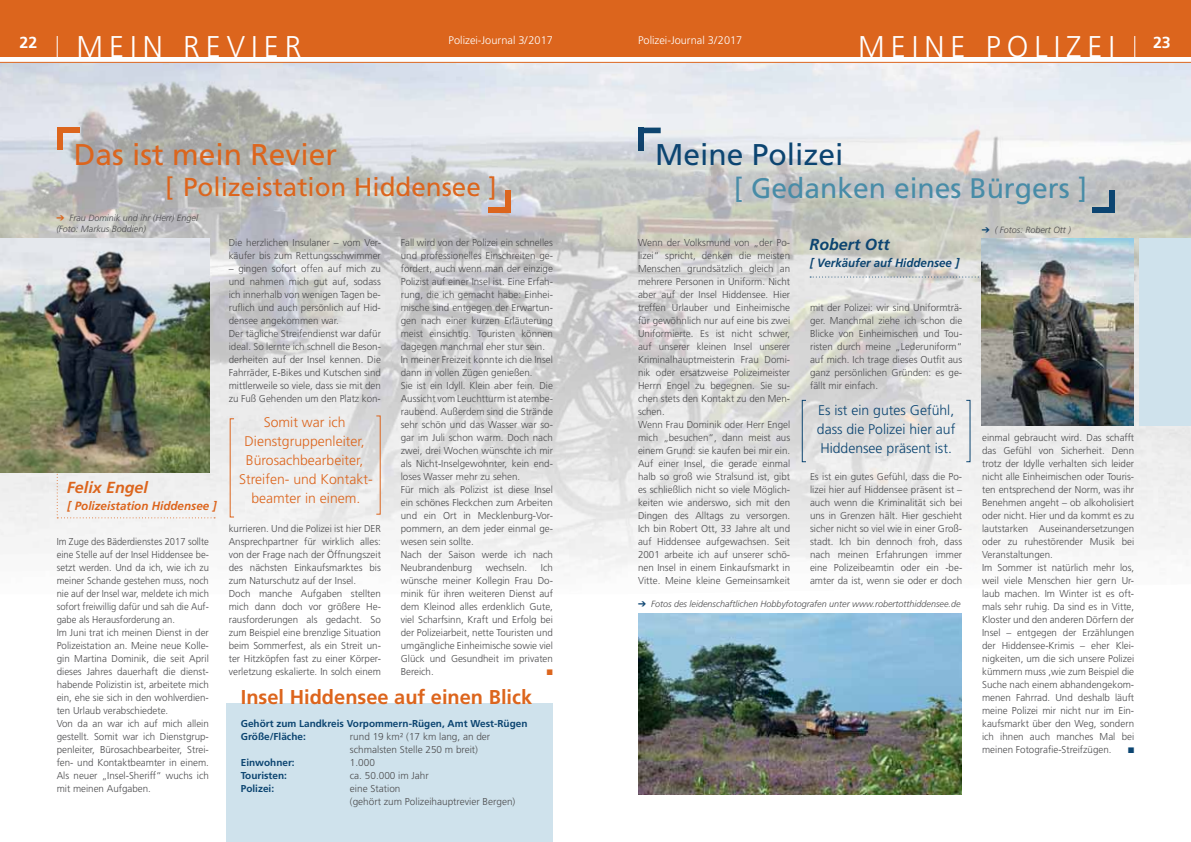
<style>
.page{position:relative;width:1191px;height:842px;background:#fff}
.page>*{position:absolute;margin:0;border:0;box-sizing:border-box;transform-origin:0 0}
.t1{font:300 30px "Frutiger";letter-spacing:.2em;color:#fff}
.t2{font:30px "Frutiger";color:#dc651d}
.t3{font:30px "Frutiger";color:#0c4571}
.t4{font:28.3px "Frutiger";color:#488ca7}
.t5{font:26px "Frutiger";color:#dc651d}
.t6{font:700 20px "Frutiger";color:#dc651d}
.t7{font:italic 700 16px "Frutiger";color:#dc651d}
.t8{font:italic 700 16px "Frutiger";color:#0c4571}
.t9{font:700 16px "Frutiger";color:#fff}
.t10{font:300 14px/19px "Frutiger";color:#dc651d;text-align:center}
.t11{font:300 14px/19px "Frutiger";color:#0c4571;text-align:justify}
.t12{font:italic 700 12px "Frutiger";color:#dc651d}
.t13{font:italic 700 12px "Frutiger";color:#0c4571;scale:.96 1}
.t14{font:300 11px "Frutiger";color:#fff}
.t15{font:300 10px/13px "Frutiger";color:#4c4c4e}
.t16{font:300 10px/13px "Frutiger";color:#4c4c4e;scale:.94 1}
.t17{font:700 10px/13px "Frutiger";color:#0c4571}
.t18{font:italic 300 9px/11px "Frutiger";color:#4c4c4e}
</style>
<div class="page">
<img style="left:0;top:63px;width:237px;height:232px">
<img style="left:237px;top:63px;width:247px;height:232px">
<img style="left:484px;top:63px;width:247px;height:228px">
<img style="left:731px;top:63px;width:247px;height:224px">
<img style="left:978px;top:63px;width:213px;height:250px">
<img style="left:0;top:295px;width:241px;height:227px">
<img style="left:241px;top:291px;width:248px;height:231px">
<img style="left:489px;top:287px;width:246px;height:235px">
<img style="left:735px;top:282px;width:248px;height:240px">
<div style="left:983px;top:313px;width:208px;height:234px;background:#f0f0f0"></div>
<img style="left:881px;top:520px;width:107px;height:59px">
<svg style="left:810px;top:277px;width:171px;height:1px"></svg>
<div style="left:1092px;top:207px;width:23px;height:6px;background:#0c4571"></div>
<div style="left:1109px;top:190px;width:6px;height:23px;background:#0c4571"></div>
<img style="left:981px;top:238px;width:152px;height:187px">
<div style="left:801px;top:400px;width:5px;height:62px;border:1px solid #0c4571"></div>
<div style="left:226px;top:703px;width:326px;height:139px;background:#cfe2ec"></div>
<div style="left:57px;top:128px;width:22px;height:5px;background:#dc651d"></div>
<div style="left:57px;top:128px;width:5px;height:22px;background:#dc651d"></div>
<img style="left:643px;top:128px;width:17px;height:5px">
<img style="left:638px;top:128px;width:5px;height:22px">
<div style="left:0;top:0;width:1191px;height:57px;background:#dc651d"></div>
<svg style="left:57px;top:36px;width:1px;height:21px"></svg>
<svg style="left:1134px;top:36px;width:1px;height:21px"></svg>
<hr style="left:0;top:62px;width:1191px;height:1px;background:#dc651d">
<div style="left:57px;top:448px;width:158px;height:70px;background:#f1f0f0"></div>
<img style="left:0;top:238px;width:210px;height:234px">
<div style="left:376px;top:415px;width:5px;height:100px;border:1px solid #dc651d"></div>
<div style="left:1140px;top:238px;width:51px;height:187px;background:#cfe2ec"></div>
<div style="left:488px;top:207px;width:23px;height:6px;background:#dc651d"></div>
<div style="left:505px;top:190px;width:6px;height:23px;background:#dc651d"></div>
<img style="left:638px;top:614px;width:323px;height:180px">
<svg style="left:982px;top:227px;width:7px;height:6px"></svg>
<svg style="left:57px;top:215px;width:7px;height:6px"></svg>
<p class="t14" style="left:448px;top:36px;width:106px">Polizei-Journal 3/2017</p>
<p class="t14" style="left:638px;top:36px;width:106px">Polizei-Journal 3/2017</p>
<h1 class="t1" style="left:858px;top:34px;width:258px">MEINE POLIZEI</h1>
<h3 class="t9" style="left:19px;top:36px;width:19px">22</h3>
<h1 class="t1" style="left:77px;top:34px;width:227px">MEIN REVIER</h1>
<h3 class="t9" style="left:1153px;top:36px;width:19px">23</h3>
<h1 class="t2" style="left:74px;top:143px;width:265px">Das ist mein Revier</h1>
<h3 class="t5" style="left:165px;top:176px;width:333px">[ Polizeistation Hiddensee ]</h3>
<p class="t18" style="left:56px;top:213px;width:143px;text-indent:13px">Frau Dominik und ihr (Herr) Engel (Foto: Markus Boddien)</p>
<h3 class="t7" style="left:67px;top:481px;width:82px">Felix Engel</h3>
<p class="t12" style="left:67px;top:501px;width:152px">[ Polizeistation Hiddensee ]</p>
<p class="t16" style="left:57px;top:536px;width:163px">Im Zuge des Bäderdienstes 2017 sollte eine Stelle auf der Insel Hiddensee be&shy;setzt werden. Und da ich, wie ich zu meiner Schande gestehen muss, noch nie auf der Insel war, meldete ich mich sofort freiwillig dafür und sah die Auf&shy;gabe als Herausforderung an.<br>Im Juni trat ich meinen Dienst in der Polizeistation an. Meine neue Kolle&shy;gin Martina Dominik, die seit April dieses Jahres dauerhaft die dienst&shy;habende Polizistin ist, arbeitete mich ein, ehe sie sich in den wohlverdien&shy;ten Urlaub verabschiedete.<br>Von da an war ich auf mich allein gestellt. Somit war ich Dienstgrup&shy;penleiter, Bürosachbearbeiter, Strei&shy;fen- und Kontaktbeamter in einem.<br>Als neuer „Insel-Sheriff“ wuchs ich mit meinen Aufgaben.</p>
<p class="t15" style="left:229px;top:237px;width:154px">Die herzlichen Insulaner – vom Ver&shy;käufer bis zum Rettungsschwimmer</p>
<p class="t15" style="left:229px;top:263px;width:154px">– gingen sofort offen auf mich zu und nahmen mich gut auf, sodass ich innerhalb von wenigen Tagen be&shy;ruflich und auch persönlich auf Hid&shy;densee angekommen war.<br>Der tägliche Streifendienst war dafür ideal. So lernte ich schnell die Beson&shy;derheiten auf der Insel kennen. Die Fahrräder, E-Bikes und Kutschen sind mittlerweile so viele, dass sie mit den zu Fuß Gehenden um den Platz kon-</p>
<h3 class="t10" style="left:239px;top:414px;width:135px">Somit war ich<br>Dienstgruppenleiter,<br>Bürosachbearbeiter,<br>Streifen- und Kontakt&shy;beamter in einem.</h3>
<p class="t15" style="left:229px;top:523px;width:154px">kurrieren. Und die Polizei ist hier DER Ansprechpartner für wirklich alles: von der Frage nach der Öffnungszeit des nächsten Einkaufsmarktes bis zum Naturschutz auf der Insel.<br>Doch manche Aufgaben stellten mich dann doch vor größere He&shy;rausforderungen als gedacht. So zum Beispiel eine brenzlige Situation beim Sommerfest, als ein Streit un&shy;ter Hitzköpfen fast zu einer Körper&shy;verletzung eskalierte. In solch einem</p>
<p class="t15" style="left:401px;top:237px;width:154px">Fall wird von der Polizei ein schnelles und professionelles Einschreiten ge&shy;fordert, auch wenn man der einzige Polizist auf einer Insel ist. Eine Erfah&shy;rung, die ich gemacht habe: Einhei&shy;mische sind entgegen der Erwartun&shy;gen nach einer kurzen Erläuterung meist einsichtig. Touristen können dagegen manchmal eher stur sein.<br>In meiner Freizeit konnte ich die Insel dann in vollen Zügen genießen.<br>Sie ist ein Idyll. Klein aber fein. Die Aussicht vom Leuchtturm ist atembe&shy;raubend. Außerdem sind die Strände sehr schön und das Wasser war so&shy;gar im Juli schon warm. Doch nach zwei, drei Wochen wünschte ich mir als Nicht-Inselgewohnter, kein end&shy;loses Wasser mehr zu sehen.<br>Für mich als Polizist ist diese Insel ein schönes Fleckchen zum Arbeiten und ein Ort in Mecklenburg-Vor&shy;pommern, an dem jeder einmal ge&shy;wesen sein sollte.<br>Nach der Saison werde ich nach Neubrandenburg</p>
<p class="t15" style="left:401px;top:562px;width:154px;text-align:justify;text-indent:140px">Ich wünsche meiner Kollegin Frau Do&shy;minik für ihren weiteren Dienst auf dem Kleinod alles erdenklich Gute, viel Scharfsinn, Kraft und Erfolg bei der Polizeiarbeit, nette Touristen und umgängliche Einheimische sowie viel Glück und Gesundheit im privaten Bereich.</p>
<p class="t15" style="left:486px;top:562px;width:43px">wechseln.</p>
<h3 class="t6" style="left:241px;top:689px;width:293px">Insel Hiddensee auf einen Blick</h3>
<p class="t17" style="left:241px;top:718px;width:288px">Gehört zum Landkreis Vorpommern-Rügen, Amt West-Rügen<br>Größe/Fläche:</p>
<p class="t15" style="left:350px;top:731px;width:142px">rund 19 km² (17 km lang, an der schmalsten Stelle 250 m breit)</p>
<p class="t17" style="left:241px;top:757px;width:55px">Einwohner:</p>
<p class="t15" style="left:350px;top:757px;width:27px">1.000</p>
<p class="t17" style="left:241px;top:770px;width:48px">Touristen:</p>
<p class="t15" style="left:350px;top:770px;width:80px">ca. 50.000 im Jahr</p>
<p class="t17" style="left:241px;top:783px;width:35px">Polizei:</p>
<p class="t15" style="left:350px;top:783px;width:167px">eine Station<br>(gehört zum Polizeihauptrevier Bergen)</p>
<h1 class="t3" style="left:655px;top:143px;width:190px">Meine Polizei</h1>
<h2 class="t4" style="left:734px;top:177px;width:355px">[ Gedanken eines Bürgers ]</h2>
<p class="t15" style="left:638px;top:237px;width:154px">Wenn der Volksmund von „der Po&shy;lizei“ spricht, denken die meisten Menschen grundsätzlich gleich an mehrere Personen in Uniform. Nicht aber auf der Insel Hiddensee. Hier treffen Urlauber und Einheimische für gewöhnlich nur auf eine bis zwei Uniformierte. Es ist nicht schwer, auf unserer kleinen Insel unserer Kriminalhauptmeisterin Frau Domi&shy;nik oder ersatzweise Polizeimeister Herrn Engel zu begegnen. Sie su&shy;chen stets den Kontakt zu den Men&shy;schen.<br>Wenn Frau Dominik oder Herr Engel mich „besuchen“, dann meist aus einem Grund: sie kaufen bei mir ein.<br>Auf einer Insel, die gerade einmal halb so groß wie Stralsund ist, gibt es schließlich nicht so viele Möglich&shy;keiten wie anderswo, sich mit den Dingen des Alltags zu versorgen.<br>Ich bin Robert Ott, 33 Jahre alt und auf Hiddensee aufgewachsen. Seit 2001 arbeite ich auf unserer schö&shy;nen Insel in einem Einkaufsmarkt in Vitte. Meine kleine Gemeinsamkeit</p>
<h3 class="t8" style="left:809px;top:238px;width:82px">Robert Ott</h3>
<p class="t13" style="left:809px;top:258px;width:158px">[ Verkäufer auf Hiddensee ]</p>
<p class="t15" style="left:810px;top:302px;width:154px;text-align:justify">mit der Polizei: wir sind Uniformträ&shy;ger. Manchmal ziehe ich schon die Blicke von Einheimischen und Tou&shy;risten durch meine „Lederuniform“ auf mich. Ich trage dieses Outfit aus ganz persönlichen Gründen: es ge&shy;fällt mir einfach.</p>
<h3 class="t11" style="left:817px;top:401px;width:140px">Es ist ein gutes Gefühl, dass die Polizei hier auf Hiddensee präsent ist.</h3>
<p class="t15" style="left:810px;top:471px;width:154px;text-align:justify">Es ist ein gutes Gefühl, dass die Po&shy;lizei hier auf Hiddensee präsent ist – auch wenn die Kriminalität sich bei uns in Grenzen hält. Hier geschieht sicher nicht so viel wie in einer Groß&shy;stadt. Ich bin dennoch froh, dass nach meinen Erfahrungen immer eine Polizeibeamtin oder ein -be&shy;amter da ist, wenn sie oder er doch</p>
<p class="t18" style="left:651px;top:599px;width:311px">Fotos des leidenschaftlichen Hobbyfotografen unter www.robertotthiddensee.de</p>
<p class="t18" style="left:995px;top:225px;width:78px">( Fotos: Robert Ott )</p>
<p class="t15" style="left:982px;top:432px;width:154px">einmal gebraucht wird. Das schafft das Gefühl von Sicherheit. Denn trotz der Idylle verhalten sich leider nicht alle Einheimischen oder Touris&shy;ten entsprechend der Norm, was ihr Benehmen angeht – ob alkoholisiert oder nicht. Hier und da kommt es zu lautstarken Auseinandersetzungen oder zu ruhestörender Musik bei Veranstaltungen.<br>Im Sommer ist natürlich mehr los, weil viele Menschen hier gern Ur&shy;laub machen. Im Winter ist es oft&shy;mals sehr ruhig. Da sind es in Vitte, Kloster und den anderen Dörfern der Insel – entgegen der Erzählungen der Hiddensee-Krimis – eher Klei&shy;nigkeiten, um die sich unsere Polizei kümmern muss ,wie zum Beispiel die Suche nach einem abhandengekom&shy;menen Fahrrad. Und deshalb läuft meine Polizei mir nicht nur im Ein&shy;kaufsmarkt über den Weg, sondern ich ihnen auch manches Mal bei meinen Fotografie-Streifzügen.</p>
</div>
